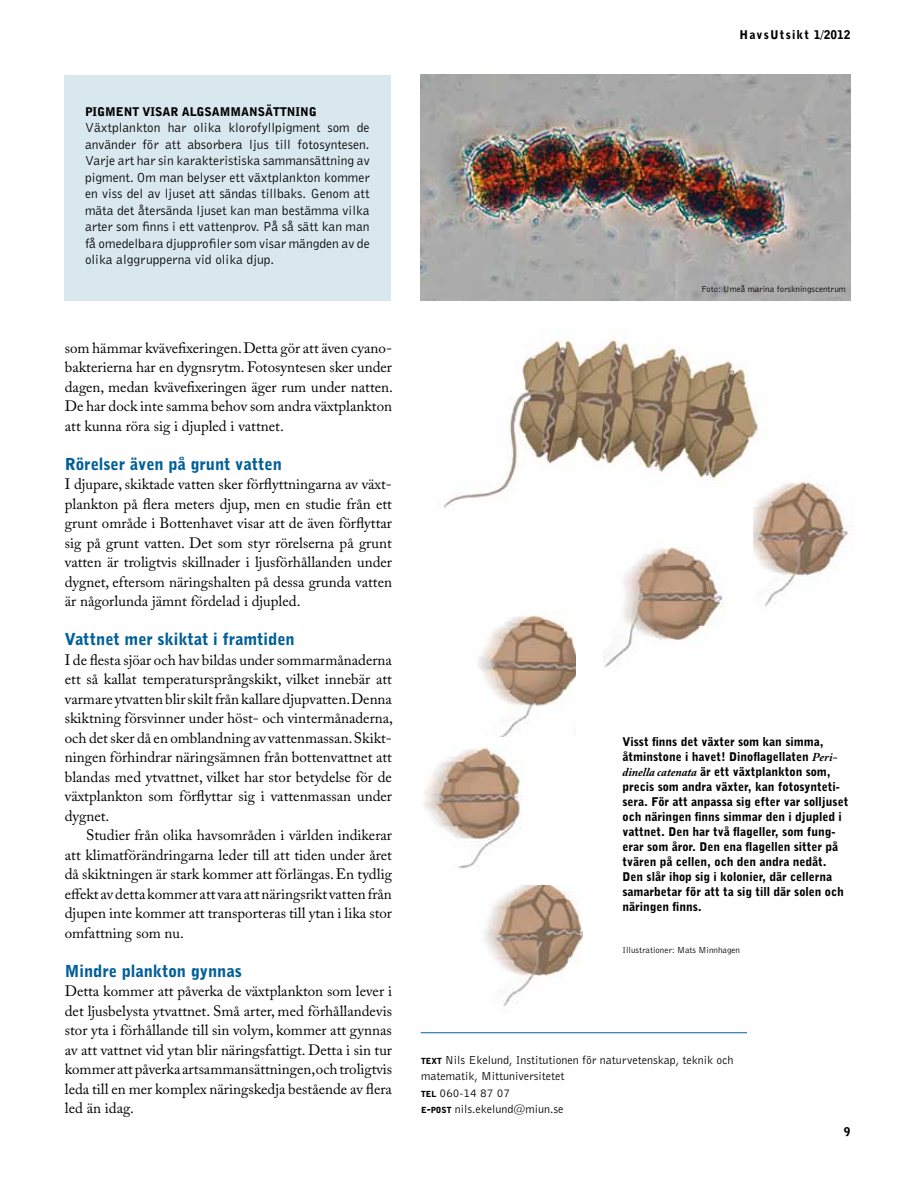
<style>
.page{position:relative;width:918px;height:1188px;background:#fff}
.page>*{position:absolute;margin:0;border:0;box-sizing:border-box;transform-origin:0 0}
.t1{font:900 16.5px "Bell Gothic BT";color:#005f99}
.t2{font:15px/19.5px "Adobe Caslon Pro";color:#000;text-align:justify}
.t3{font:13.5px/16.5px "Bell Gothic BT";color:#000;text-align:justify}
.t4{font:900 12px/15px "Bell Gothic BT";color:#000}
.t5{font:12px/16.5px "Bell Gothic BT";color:#000}
.t6{font:900 12px "Bell Gothic BT";letter-spacing:.1em;color:#000}
.t7{font:9px "Bell Gothic BT";color:#000}
.s1{font-family:"Adobe Caslon Pro";font-weight:700;font-style:italic}
.s2{font-weight:900;font-size:8.4px}
.s3{font-weight:900}
</style>
<div class="page">
<div style="left:64px;top:75px;width:327px;height:226px;background:#d9e7ef"></div>
<img style="left:421px;top:74px;width:429px;height:226px">
<img style="left:443px;top:330px;width:315px;height:178px">
<hr style="left:421px;top:1032px;width:326px;height:1px;background:#005f99">
<img style="left:484px;top:886px;width:98px;height:121px">
<img style="left:424px;top:746px;width:98px;height:123px">
<img style="left:478px;top:612px;width:98px;height:124px">
<img style="left:604px;top:547px;width:120px;height:121px">
<img style="left:753px;top:466px;width:101px;height:141px">
<p class="t4" style="left:85px;top:104px;width:231px">pig ment visar algsammansättning</p>
<p class="t3" style="left:85px;top:119px;width:286px">Växtplankton har olika klorofyllpigment som de använder för att absorbera ljus till fotosyntesen.<br>Varje art har sin karakteristiska sammansättning av pigment. Om man belyser ett växtplankton kommer en viss del av ljuset att sändas tillbaks. G enom att mäta det återsända ljuset kan man bestämma vilka arter som finns i ett vattenprov. På så sätt kan man få omedelbara djupprofiler som visar mängden av de olika alggrupperna vid olika djup.</p>
<p class="t2" style="left:65px;top:338px;width:330px">som hämmar kvävefixeringen. Detta gör att även cyano&shy;bakterierna har en dygnsrytm. Fotosyntesen sker under dagen, medan kvävefixeringen äger rum under natten.<br>De har dock inte samma behov som andra växtplankton att kunna röra sig i djupled i vattnet.</p>
<p class="t1" style="left:65px;top:453px;width:219px">Rörelser även på grunt vatten</p>
<p class="t2" style="left:65px;top:474px;width:329px">I djupare, skiktade vatten sker förflyttningarna av växt&shy;plankton på flera meters djup, men en studie från ett grunt område i Bottenhavet visar att de även förflyttar sig på grunt vatten. Det som styr rörelserna på grunt vatten är troligtvis skillnader i ljusförhållanden under dygnet, eftersom näringshalten på dessa grunda vatten är någorlunda jämnt fördelad i djupled.</p>
<p class="t1" style="left:65px;top:629px;width:231px">Vattnet mer skiktat i framtiden</p>
<p class="t2" style="left:65px;top:650px;width:330px">I de flesta sjöar och hav bildas under sommarmånaderna ett så kallat temperatursprångskikt, vilket innebär att varmare ytvatten blir skilt från kallare djupvatten. Denna skiktning försvinner under höst- och vintermånaderna, och det sker då en omblandning av vattenmassan. Skikt&shy;ningen förhindrar näringsämnen från bottenvattnet att blandas med ytvattnet, vilket har stor betydelse för de växtplankton som förflyttar sig i vattenmassan under dygnet.</p>
<p class="t2" style="left:65px;top:825px;width:329px;text-indent:21px">Studier från olika havsområden i världen indikerar att klimatförändringarna leder till att tiden under året då skiktningen är stark kommer att förlängas. En tydlig effekt av detta kommer att vara att näringsrikt vatten från djupen inte kommer att transporteras till ytan i lika stor omfattning som nu.</p>
<p class="t1" style="left:65px;top:960px;width:178px">M indre plankton gynnas</p>
<p class="t2" style="left:65px;top:981px;width:329px">Detta kommer att påverka de växtplankton som lever i det ljusbelysta ytvattnet. Små arter, med förhållandevis stor yta i förhållande till sin volym, kommer att gynnas av att vattnet vid ytan blir näringsfattigt. Detta i sin tur kommer att påverka artsammansättningen, och troligtvis leda till en mer komplex näringskedja bestående av flera led än idag.</p>
<p class="t6" style="left:739px;top:28px;width:112px">HavsUtsikt 1/2012</p>
<p class="t7" style="left:702px;top:283px;width:146px">Foto: U meå marina forskningscentrum</p>
<p class="t4" style="left:623px;top:734px;width:227px">Visst finns det växter som kan simma, åtminstone i havet! D inoflagellaten <span class="s1">Peri&shy;dinella catenata</span> är ett växtplankton som, precis som andra växter, kan fotosynteti&shy;sera. För att anpassa sig efter var solljuset och näringen finns simmar den i djupled i vattnet. Den har två flageller, som fung&shy;erar som åror. Den ena flagellen sitter på tvären på cellen, och den andra nedåt.<br>Den slår ihop sig i kolonier, där cellerna samarbetar för att ta sig till där solen och näringen finns.</p>
<p class="t7" style="left:623px;top:944px;width:119px">I llustrationer: M ats M innhagen</p>
<p class="t5" style="left:421px;top:1051px;width:314px"><span class="s2">TEXT</span> N ils E kelund, I nstitutionen för naturvetenskap, teknik och matematik, M ittuniversitetet<br><span class="s2">TEL</span> 060-14 87 07<br><span class="s2">E</span><span class="s3">-</span><span class="s2">POST</span> nils.ekelund@miun.se</p>
<p class="t4" style="left:844px;top:1124px;width:8px">9</p>
</div>
